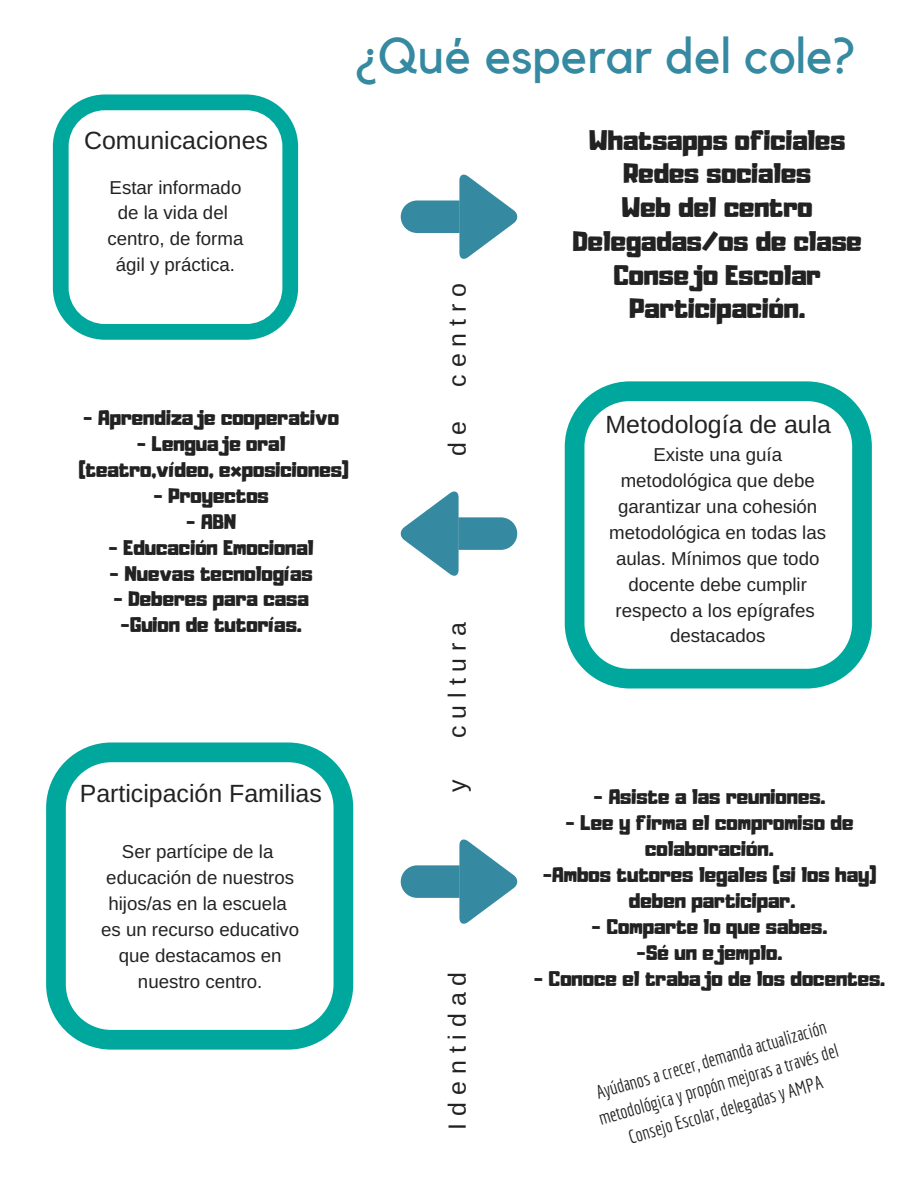
<style>
.page{position:relative;width:918px;height:1188px;background:#fff}
.page>*{position:absolute;margin:0;border:0;box-sizing:border-box;transform-origin:0 0}
.t1{font:49.8px "Kollektif";color:#3589a1}
.t2{font:24.9px/33.8px "Adumu";color:#222;text-align:center}
.t3{font:24.9px "Arimo";color:#222}
.t4{font:24.9px "Arimo";letter-spacing:.28em;color:#222}
.t5{font:18.75px/25.8px "Adumu";color:#222;text-align:center}
.t6{font:18.75px/25.8px "Arimo";color:#222;text-align:center}
.t7{font:18.75px/26px "Economica";color:#222;text-align:center}
</style>
<div class="page">
<svg style="left:53px;top:94px;width:245px;height:246px"></svg>
<svg style="left:401px;top:174px;width:117px;height:85px"></svg>
<svg style="left:565px;top:381px;width:307px;height:307px"></svg>
<svg style="left:400px;top:492px;width:117px;height:84px"></svg>
<svg style="left:46px;top:742px;width:307px;height:308px"></svg>
<svg style="left:401px;top:839px;width:117px;height:85px"></svg>
<h1 class="t1" style="left:355px;top:33px;width:502px">¿Qué esperar del cole?</h1>
<h2 class="t3" style="left:84px;top:126px;width:186px">Comunicaciones</h2>
<p class="t6" style="left:108px;top:174px;width:137px">Estar informado de la vida del centro, de forma ágil y práctica.</p>
<p class="t5" style="left:83px;top:403px;width:258px">- Aprendizaje cooperativo</p>
<p class="t5" style="left:79px;top:429px;width:272px">- Lenguaje oral (teatro,vídeo, exposiciones)</p>
<p class="t5" style="left:153px;top:481px;width:117px">- Proyectos</p>
<p class="t5" style="left:186px;top:507px;width:52px">- ABN</p>
<p class="t5" style="left:108px;top:533px;width:207px">- Educación Emocional</p>
<p class="t5" style="left:109px;top:559px;width:205px">- Nuevas tecnologías</p>
<p class="t5" style="left:113px;top:585px;width:197px">- Deberes para casa -Guion de tutorías.</p>
<h2 class="t3" style="left:80px;top:780px;width:244px">Participación Familias</h2>
<p class="t6" style="left:101px;top:839px;width:200px">Ser partícipe de la educación de nuestros hijos/as en la escuela es un recurso educativo que destacamos en nuestro centro.</p>
<h2 class="t3" style="left:443px;top:387px;width:105px;rotate:-90deg">centro</h2>
<h2 class="t3" style="left:443px;top:456px;width:36px;rotate:-90deg">d e</h2>
<h2 class="t4" style="left:443px;top:738px;width:118px;rotate:-90deg">cultura</h2>
<h2 class="t3" style="left:443px;top:792px;width:14px;rotate:-90deg">y</h2>
<h2 class="t4" style="left:443px;top:1130px;width:159px;rotate:-90deg">Identidad</h2>
<h2 class="t2" style="left:573px;top:121px;width:290px">Whatsapps oficiales<br>Redes sociales<br>Web del centro<br>Delegadas/os de clase<br>Consejo Escolar<br>Participación.</h2>
<h2 class="t3" style="left:606px;top:411px;width:227px">Metodología de aula</h2>
<p class="t6" style="left:609px;top:442px;width:218px">Existe una guía metodológica que debe garantizar una cohesión metodológica en todas las aulas. Mínimos que todo docente debe cumplir respecto a los epígrafes destacados</p>
<p class="t5" style="left:593px;top:783px;width:234px">- Asiste a las reuniones.</p>
<p class="t5" style="left:542px;top:808px;width:335px">- Lee y firma el compromiso de colaboración.<br>-Ambos tutores legales (si los hay) deben participar.</p>
<p class="t5" style="left:591px;top:912px;width:238px">- Comparte lo que sabes. -Sé un ejemplo.</p>
<p class="t5" style="left:533px;top:964px;width:353px">- Conoce el trabajo de los docentes.</p>
<p class="t7" style="left:588px;top:1081px;width:250px;rotate:-16deg">Ayúdanos a crecer, demanda actualización metodológica y propón mejoras a través del<br>Consejo Escolar, delegadas y AMPA</p>
</div>
